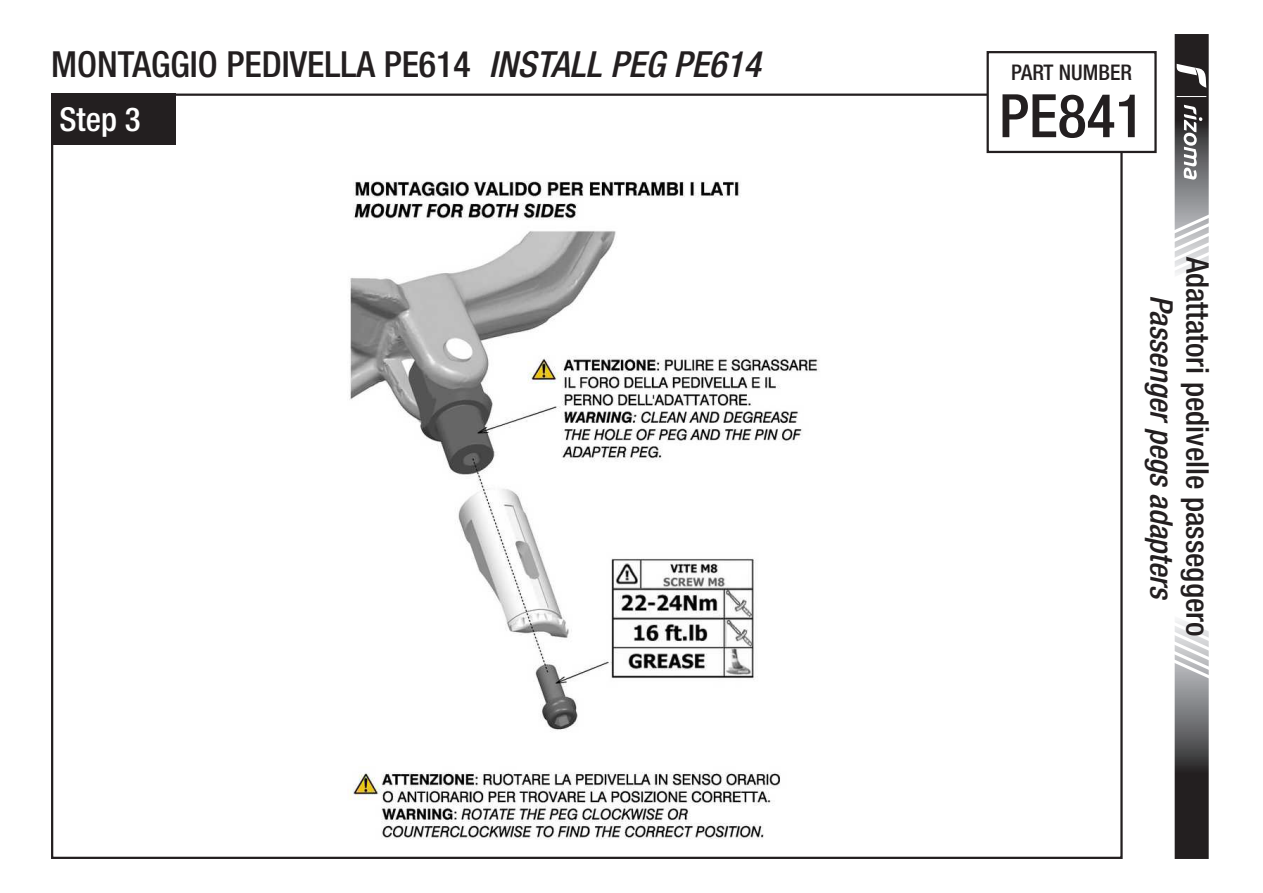
<style>
.page{position:relative;width:1263px;height:893px;background:#fff}
.page>*{position:absolute;margin:0;border:0;box-sizing:border-box;transform-origin:0 0}
.t1{font:500 condensed 60px "Helvetica Neue LT Std";color:#231f20}
.t2{font:500 condensed 36px "Helvetica Neue LT Std";color:#231f20}
.t3{font:500 condensed 33px "Helvetica Neue LT Std";color:#fff}
.t4{font:500 condensed 31.2px "Helvetica Neue LT Std";color:#231f20}
.t5{font:italic 500 condensed 31.2px "Helvetica Neue LT Std";color:#231f20}
.t6{font:500 condensed 21.6px "Helvetica Neue LT Std";color:#231f20}
.s1{font-style:italic}
</style>
<div class="page">
<img style="left:349px;top:181px;width:470px;height:658px">
<div style="left:51px;top:94px;width:124px;height:51px;background:#231f20"></div>
<svg style="left:1174px;top:620px;width:35px;height:239px"></svg>
<svg style="left:1174px;top:34px;width:35px;height:240px"></svg>
<div style="left:986px;top:51px;width:171px;height:102px;border:2px solid #231f20"></div>
<p class="t2" style="left:51px;top:42px;width:711px">MONTAGGIO PEDIVELLA PE614 <span class="s1">INSTALL PEG PE614</span></p>
<p class="t3" style="left:60px;top:99px;width:83px">Step 3</p>
<p class="t6" style="left:1011px;top:59px;width:122px">PART NUMBER</p>
<h1 class="t1" style="left:999px;top:80px;width:147px">PE841</h1>
<p class="t4" style="left:1216px;top:257px;width:381px;rotate:90deg">Adattatori pedivelle passeggero</p>
<p class="t5" style="left:1180px;top:295px;width:307px;rotate:90deg">Passenger pegs adapters</p>
</div>
